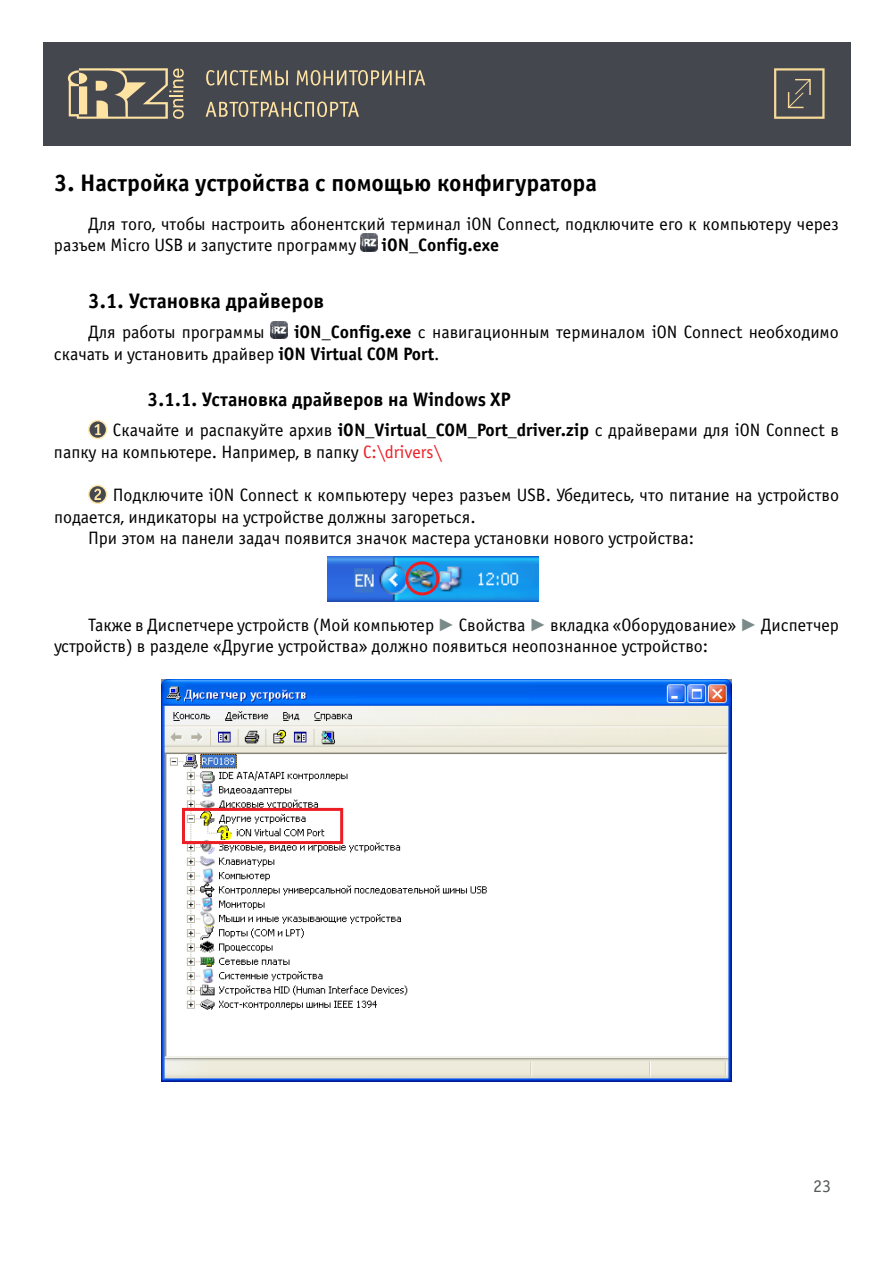
<style>
.page{position:relative;width:893px;height:1263px;background:#fff}
.page>*{position:absolute;margin:0;border:0;box-sizing:border-box;transform-origin:0 0}
.t1{font:700 24px "Officina Sans C";color:#000}
.t2{font:700 21px "Officina Sans C";color:#000}
.t3{font:700 19.5px "Officina Sans C";color:#000}
.t4{font:18px/21.6px "Officina Sans C";color:#000}
.t5{font:700 18px "Officina Sans C";color:#000}
.t6{font:18px "Officina Sans C";color:#58595b}
.s1{font-weight:700}
.s2{color:#ed1d24}
.s3{font-family:"Arial";color:#7a8a89}
</style>
<div class="page">
<div style="left:43px;top:42px;width:807px;height:103px;background:#45474f"></div>
<svg style="left:68px;top:68px;width:116px;height:51px"></svg>
<svg style="left:206px;top:70px;width:82px;height:16px"></svg>
<svg style="left:297px;top:70px;width:128px;height:16px"></svg>
<svg style="left:206px;top:102px;width:153px;height:15px"></svg>
<svg style="left:774px;top:68px;width:51px;height:51px"></svg>
<img style="left:361px;top:234px;width:16px;height:17px">
<img style="left:271px;top:321px;width:17px;height:17px">
<div style="left:89px;top:421px;width:18px;height:17px;background:#464850;border-radius:50%"></div>
<div style="left:88px;top:420px;width:19px;height:19px;border:2px solid #ffe7a9;border-radius:50%"></div>
<svg style="left:95px;top:424px;width:6px;height:11px"></svg>
<div style="left:89px;top:485px;width:18px;height:18px;background:#464850;border-radius:50%"></div>
<div style="left:88px;top:485px;width:19px;height:19px;border:2px solid #ffe7a9;border-radius:50%"></div>
<svg style="left:94px;top:489px;width:7px;height:11px"></svg>
<img style="left:327px;top:557px;width:212px;height:45px">
<img style="left:161px;top:680px;width:571px;height:402px">
<div style="left:405px;top:561px;width:34px;height:34px;border:3px solid #ed1d24;border-radius:50%"></div>
<div style="left:182px;top:808px;width:161px;height:36px;border:3px solid #ed1d24"></div>
<h1 class="t1" style="left:54px;top:169px;width:544px">3. Настройка устройства с помощью конфигуратора</h1>
<p class="t4" style="left:54px;top:213px;width:786px;text-indent:34px">Для того, чтобы настроить абонентский терминал iON Connect, подключите его к компьютеру через разъем Micro USB и запустите программу</p>
<p class="t5" style="left:382px;top:235px;width:119px">iON_Config.exe</p>
<p class="t2" style="left:88px;top:289px;width:238px">3.1. Установка драйверов</p>
<p class="t4" style="left:88px;top:322px;width:178px">Для работы программы</p>
<p class="t4" style="left:54px;top:322px;width:786px;text-indent:240px"><span class="s1">iON_Config.exe</span> с навигационным терминалом iON Connect необходимо скачать и установить драйвер <span class="s1">iON Virtual COM Port</span>.</p>
<p class="t3" style="left:148px;top:388px;width:365px">3.1.1. Установка драйверов на Windows XP</p>
<p class="t4" style="left:54px;top:420px;width:786px;text-indent:59px">Скачайте и распакуйте архив <span class="s1">iON_Virtual_COM_Port_driver.zip</span> с драйверами для iON Connect в папку на компьютере. Например, в папку <span class="s2">C:\drivers\</span></p>
<p class="t4" style="left:113px;top:484px;width:728px">Подключите iON Connect к компьютеру через разъем USB. Убедитесь, что питание на устройство</p>
<p class="t4" style="left:54px;top:506px;width:423px">подается, индикаторы на устройстве должны загореться.</p>
<p class="t4" style="left:88px;top:528px;width:608px">При этом на панели задач появится значок мастера установки нового устройства:</p>
<p class="t4" style="left:54px;top:614px;width:786px;text-indent:34px">Также в Диспетчере устройств (Мой компьютер <span class="s3">►</span> Свойства <span class="s3">►</span> вкладка «Оборудование» <span class="s3">►</span> Диспетчер устройств) в разделе «Другие устройства» должно появиться неопознанное устройство:</p>
<p class="t6" style="left:813px;top:1176px;width:19px">23</p>
</div>
